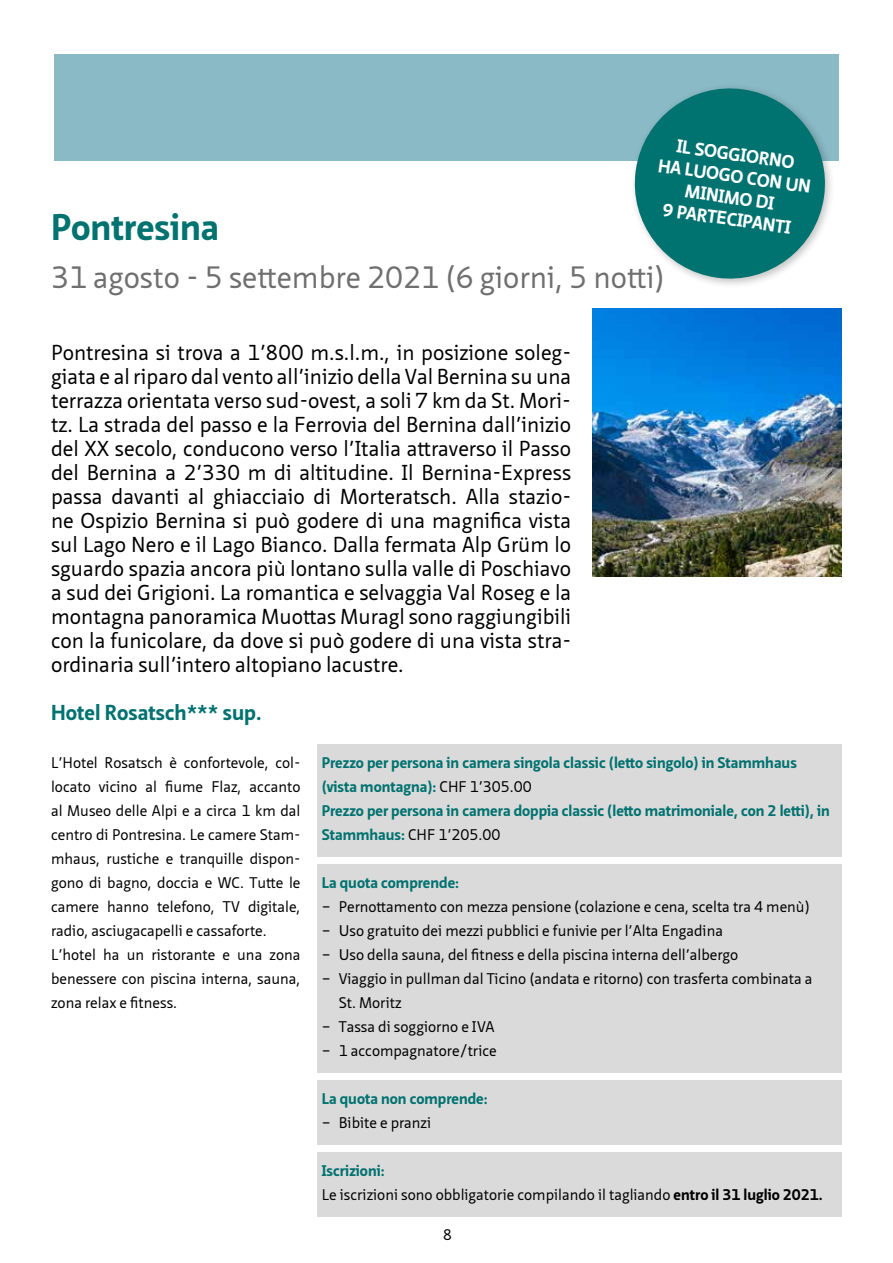
<style>
.page{position:relative;width:893px;height:1263px;background:#fff}
.page>*{position:absolute;margin:0;border:0;box-sizing:border-box;transform-origin:0 0}
.t1{font:700 36px "Neue Sans Pro";color:#007270}
.t2{font:30px "Neue Sans Pro";color:#706f6f}
.t3{font:21px/24px "Neue Sans Pro";color:#000;text-align:justify}
.t4{font:700 21px "Neue Sans Pro";color:#007270}
.t5{font:700 18px/21.6px "Neue Sans Pro";color:#fff;text-align:center}
.t6{font:15px/24px "Neue Sans Pro";color:#000}
.t7{font:700 15px/24px "Neue Sans Pro";color:#007270}
.s1{font-weight:400;color:#000}
.s2{font-weight:700;color:#007270}
.s3{font-weight:700}
</style>
<div class="page">
<div style="left:54px;top:54px;width:785px;height:106px;background:#8abac6"></div>
<div style="left:317px;top:744px;width:525px;height:64px;background:#dadada"></div>
<div style="left:317px;top:792px;width:525px;height:64px;background:#dadada"></div>
<div style="left:317px;top:864px;width:525px;height:40px;background:#dadada"></div>
<div style="left:317px;top:888px;width:525px;height:40px;background:#dadada"></div>
<div style="left:317px;top:912px;width:525px;height:40px;background:#dadada"></div>
<div style="left:317px;top:936px;width:525px;height:40px;background:#dadada"></div>
<div style="left:317px;top:960px;width:525px;height:64px;background:#dadada"></div>
<div style="left:317px;top:1008px;width:525px;height:40px;background:#dadada"></div>
<div style="left:317px;top:1032px;width:525px;height:40px;background:#dadada"></div>
<div style="left:317px;top:1080px;width:525px;height:40px;background:#dadada"></div>
<div style="left:317px;top:1104px;width:525px;height:40px;background:#dadada"></div>
<div style="left:317px;top:1152px;width:525px;height:40px;background:#dadada"></div>
<div style="left:317px;top:1176px;width:525px;height:40px;background:#dadada"></div>
<div style="left:629px;top:83px;width:207px;height:206px;background:#000;opacity:.25"></div>
<svg style="left:628px;top:83px;width:203px;height:202px"></svg>
<img style="left:592px;top:308px;width:250px;height:268px">
<p class="t5" style="left:663px;top:133px;width:155px;rotate:8deg">IL SOGGIORNO<br>HA LUOGO CON UN<br>MINIMO DI<br>9 PARTECIPANTI</p>
<h1 class="t1" style="left:51px;top:204px;width:170px">Pontresina</h1>
<h2 class="t2" style="left:51px;top:258px;width:615px">31 agosto - 5 settembre 2021 (6 giorni, 5 notti)</h2>
<p class="t3" style="left:51px;top:340px;width:522px">Pontresina si trova a 1’800 m.s.l.m., in posizione soleg&shy;giata e al riparo dal vento all’inizio della Val Bernina su una terrazza orientata verso sud-ovest, a soli 7 km da St. Mori&shy;tz. La strada del passo e la Ferrovia del Bernina dall’inizio del XX secolo, conducono verso l’Italia attraverso il Passo del Bernina a 2’330 m di altitudine. Il Bernina-Express passa davanti al ghiacciaio di Morteratsch. Alla stazio&shy;ne Ospizio Bernina si può godere di una magnifica vista sul Lago Nero e il Lago Bianco. Dalla fermata Alp Grüm lo sguardo spazia ancora più lontano sulla valle di Poschiavo a sud dei Grigioni. La romantica e selvaggia Val Roseg e la montagna panoramica Muottas Muragl sono raggiungibili con la funicolare, da dove si può godere di una vista stra&shy;ordinaria sull’intero altopiano lacustre.</p>
<h3 class="t4" style="left:51px;top:699px;width:212px">Hotel Rosatsch*** sup.</h3>
<p class="t6" style="left:51px;top:750px;width:251px">L’Hotel Rosatsch è confortevole, col&shy;locato vicino al fiume Flaz, accanto al Museo delle Alpi e a circa 1 km dal centro di Pontresina. Le camere Stam&shy;mhaus, rustiche e tranquille dispon&shy;gono di bagno, doccia e WC. Tutte le camere hanno telefono, TV digitale, radio, asciugacapelli e cassaforte.<br>L’hotel ha un ristorante e una zona benessere con piscina interna, sauna, zona relax e fitness.</p>
<p class="t7" style="left:322px;top:751px;width:509px">Prezzo per persona in camera singola classic (letto singolo) in Stammhaus (vista montagna): <span class="s1">CHF 1’305.00<br></span>Prezzo per persona in camera doppia classic (letto matrimoniale, con 2 letti), in Stammhaus: <span class="s1">CHF 1’205.00</span></p>
<p class="t7" style="left:322px;top:871px;width:139px">La quota comprende:</p>
<p class="t6" style="left:322px;top:894px;width:490px">– Pernottamento con mezza pensione (colazione e cena, scelta tra 4 menù)</p>
<p class="t6" style="left:322px;top:918px;width:403px">– Uso gratuito dei mezzi pubblici e funivie per l’Alta Engadina</p>
<p class="t6" style="left:322px;top:942px;width:418px">– Uso della sauna, del fitness e della piscina interna dell’albergo</p>
<p class="t6" style="left:339px;top:966px;width:475px;text-indent:-17px">– Viaggio in pullman dal Ticino (andata e ritorno) con trasferta combinata a<br>St. Moritz</p>
<p class="t6" style="left:322px;top:1014px;width:174px">– Tassa di soggiorno e IVA</p>
<p class="t6" style="left:322px;top:1038px;width:177px">– 1 accompagnatore/trice</p>
<p class="t7" style="left:322px;top:1087px;width:167px">La quota non comprende:</p>
<p class="t6" style="left:322px;top:1110px;width:111px">– Bibite e pranzi</p>
<p class="t6" style="left:322px;top:1158px;width:503px"><span class="s2">Iscrizioni:<br></span>Le iscrizioni sono obbligatorie compilando il tagliando <span class="s3">entro il 31 luglio 2021.</span></p>
<p class="t6" style="left:443px;top:1223px;width:10px">8</p>
</div>
